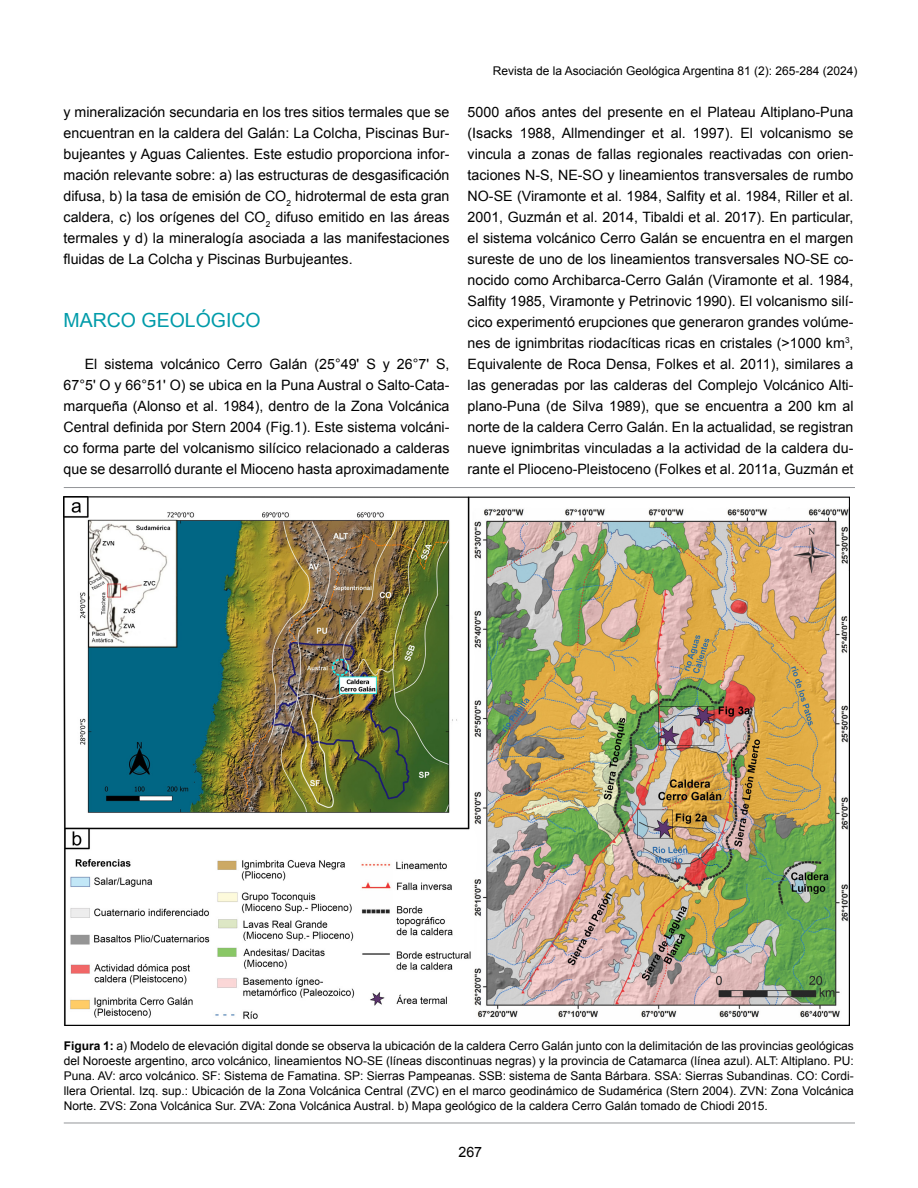
<style>
.page{position:relative;width:918px;height:1188px;background:#fff}
.page>*{position:absolute;margin:0;border:0;box-sizing:border-box;transform-origin:0 0}
.t1{font:19.5px "Arial";color:#009ba9}
.t2{font:14.25px/21px "Arial";color:#000;text-align:justify}
.t3{font:12px/15px "Arial";color:#000;text-align:justify}
.s1{font-weight:700}
</style>
<div class="page">
<hr style="left:64px;top:1123px;width:791px;height:1px;background:#939598">
<hr style="left:64px;top:487px;width:791px;height:1px;background:#939598">
<img style="left:64px;top:497px;width:786px;height:529px">
<p class="t2" style="left:64px;top:102px;width:388px">y mineralización secundaria en los tres sitios termales que se encuentran en la caldera del Galán: La Colcha, Piscinas Bur&shy;bujeantes y Aguas Calientes. Este estudio proporciona infor&shy;mación relevante sobre: a) las estructuras de desgasificación difusa, b) la tasa de emisión de CO<sub>2</sub> hidrotermal de esta gran caldera, c) los orígenes del CO<sub>2</sub> difuso emitido en las áreas termales y d) la mineralogía asociada a las manifestaciones fluidas de La Colcha y Piscinas Burbujeantes.</p>
<h1 class="t1" style="left:64px;top:307px;width:199px">MARCO GEOLÓGICO</h1>
<p class="t2" style="left:64px;top:354px;width:388px;text-indent:21px">El sistema volcánico Cerro Galán (25°49' S y 26°7' S, 67°5' O y 66°51' O) se ubica en la Puna Austral o Salto-Cata&shy;marqueña (Alonso et al. 1984), dentro de la Zona Volcánica Central definida por Stern 2004 (Fig.1). Este sistema volcáni&shy;co forma parte del volcanismo silícico relacionado a calderas que se desarrolló durante el Mioceno hasta aproximadamente</p>
<p class="t3" style="left:493px;top:63px;width:366px">Revista de la Asociación Geológica Argentina 81 (2): 265-284 (2024)</p>
<p class="t2" style="left:468px;top:102px;width:388px">5000 años antes del presente en el Plateau Altiplano-Puna (Isacks 1988, Allmendinger et al. 1997). El volcanismo se vincula a zonas de fallas regionales reactivadas con orien&shy;taciones N-S, NE-SO y lineamientos transversales de rumbo NO-SE (Viramonte et al. 1984, Salfity et al. 1984, Riller et al.<br>2001, Guzmán et al. 2014, Tibaldi et al. 2017). En particular, el sistema volcánico Cerro Galán se encuentra en el margen sureste de uno de los lineamientos transversales NO-SE co&shy;nocido como Archibarca-Cerro Galán (Viramonte et al. 1984, Salfity 1985, Viramonte y Petrinovic 1990). El volcanismo silí&shy;cico experimentó erupciones que generaron grandes volúme&shy;nes de ignimbritas riodacíticas ricas en cristales (&gt;1000 km<sup>3</sup>, Equivalente de Roca Densa, Folkes et al. 2011), similares a las generadas por las calderas del Complejo Volcánico Alti&shy;plano-Puna (de Silva 1989), que se encuentra a 200 km al norte de la caldera Cerro Galán. En la actualidad, se registran nueve ignimbritas vinculadas a la actividad de la caldera du&shy;rante el Plioceno-Pleistoceno (Folkes et al. 2011a, Guzmán et</p>
<p class="t3" style="left:64px;top:1039px;width:791px"><span class="s1">Figura 1:</span> a) Modelo de elevación digital donde se observa la ubicación de la caldera Cerro Galán junto con la delimitación de las provincias geológicas del Noroeste argentino, arco volcánico, lineamientos NO-SE (líneas discontinuas negras) y la provincia de Catamarca (línea azul). ALT: Altiplano. PU:<br>Puna. AV: arco volcánico. SF: Sistema de Famatina. SP: Sierras Pampeanas. SSB: sistema de Santa Bárbara. SSA: Sierras Subandinas. CO: Cordi&shy;llera Oriental. Izq. sup.: Ubicación de la Zona Volcánica Central (ZVC) en el marco geodinámico de Sudamérica (Stern 2004). ZVN: Zona Volcánica Norte. ZVS: Zona Volcánica Sur. ZVA: Zona Volcánica Austral. b) Mapa geológico de la caldera Cerro Galán tomado de Chiodi 2015.</p>
<p class="t2" style="left:458px;top:1141px;width:25px">267</p>
</div>
